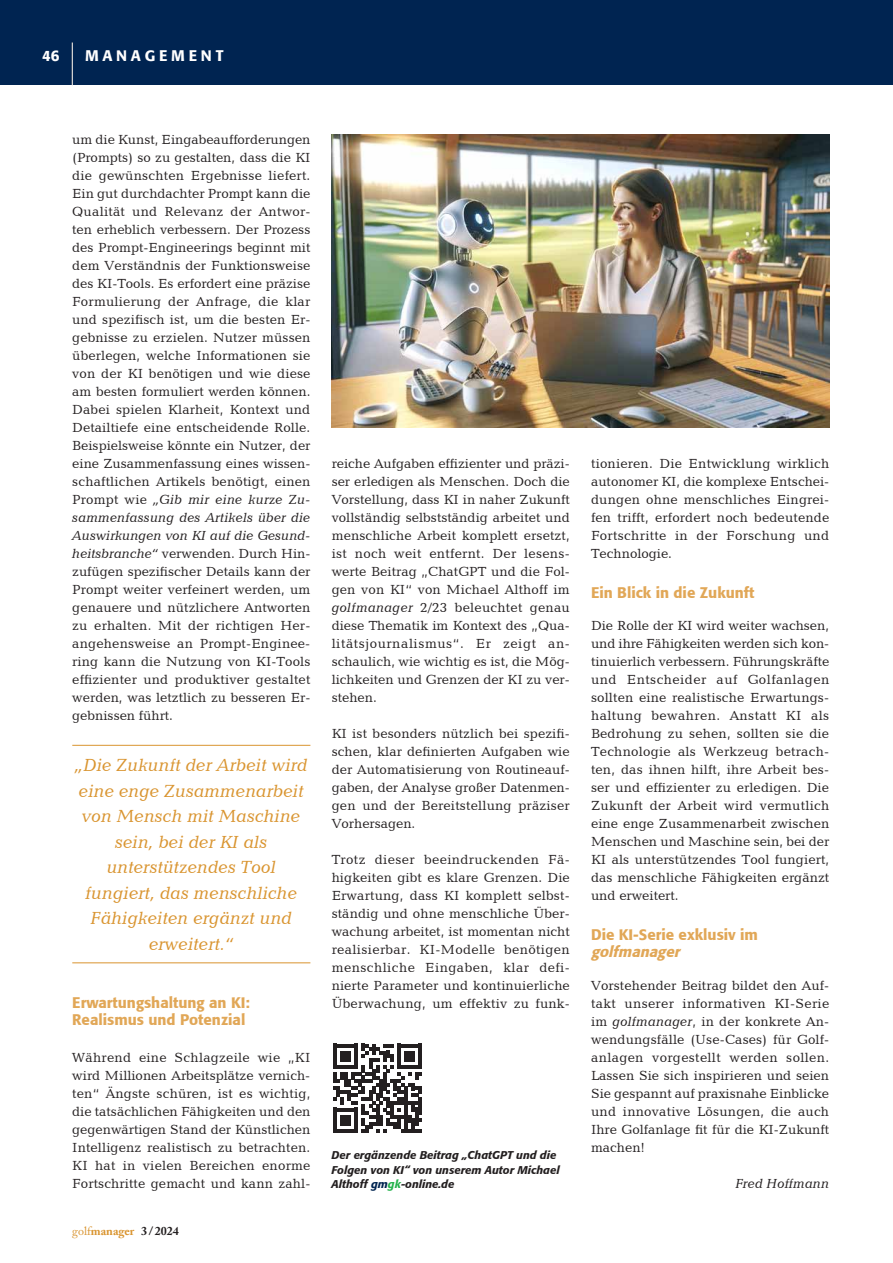
<style>
.page{position:relative;width:893px;height:1263px;background:#fff}
.page>*{position:absolute;margin:0;border:0;box-sizing:border-box;transform-origin:0 0}
.t1{font:italic 18px/25.5px "Candida BT";color:#d9942f;text-align:center}
.t2{font:500 15px/16.8px "Formata BQ";color:#e1a757}
.t3{font:500 15px "Formata BQ";letter-spacing:.25em;color:#fff}
.t4{font:italic 500 15px "Formata BQ";color:#e1a757}
.t5{font:13.5px/18px "Candida BT";letter-spacing:.005em;color:#231f20;text-align:justify}
.t6{font:italic 13.5px "Candida BT";color:#231f20}
.t7{font:700 12px "Adobe Caslon Pro";color:#d9942f}
.t8{font:italic 500 11.25px/14.4px "Formata BQ";color:#231f20}
.s1{font-style:italic}
.s2{font-weight:400}
.s3{color:#231f20}
.s4{color:#002451}
.s5{color:#23b24b}
</style>
<div class="page">
<div style="left:0;top:0;width:893px;height:85px;background:#002451"></div>
<hr style="left:72px;top:43px;width:1px;height:42px;background:#fff">
<hr style="left:72px;top:745px;width:238px;height:1px;background:#d9942f">
<hr style="left:72px;top:962px;width:238px;height:1px;background:#d9942f">
<svg style="left:333px;top:1044px;width:89px;height:89px"></svg>
<img style="left:332px;top:134px;width:497px;height:294px">
<p class="t3" style="left:42px;top:46px;width:19px">46</p>
<p class="t3" style="left:85px;top:46px;width:140px">MANAGEMENT</p>
<p class="t5" style="left:72px;top:130px;width:240px">um die Kunst, Eingabeaufforderungen (Prompts) so zu gestalten, dass die KI die gewünschten Ergebnisse liefert.<br>Ein gut durchdachter Prompt kann die Qualität und Relevanz der Antwor&shy;ten erheblich verbessern. Der Prozess des Prompt-Engineerings beginnt mit dem Verständnis der Funktionsweise des KI-Tools. Es erfordert eine präzise Formulierung der Anfrage, die klar und spezifisch ist, um die besten Er&shy;gebnisse zu erzielen. Nutzer müssen überlegen, welche Informationen sie von der KI benötigen und wie diese am besten formuliert werden können.<br>Dabei spielen Klarheit, Kontext und Detailtiefe eine entscheidende Rolle.<br>Beispielsweise könnte ein Nutzer, der eine Zusammenfassung eines wissen&shy;schaftlichen Artikels benötigt, einen Prompt wie <span class="s1">„Gib mir eine kurze Zu&shy;sammenfassung des Artikels über die Auswirkungen von KI auf die Gesund&shy;heitsbranche“</span> verwenden. Durch Hin&shy;zufügen spezifischer Details kann der Prompt weiter verfeinert werden, um genauere und nützlichere Antworten zu erhalten. Mit der richtigen Her&shy;angehensweise an Prompt-Enginee&shy;ring kann die Nutzung von KI-Tools effizienter und produktiver gestaltet werden, was letztlich zu besseren Er&shy;gebnissen führt.</p>
<h1 class="t1" style="left:75px;top:752px;width:234px">„Die Zukunft der Arbeit wird eine enge Zusammenarbeit von Mensch mit Maschine sein, bei der KI als unterstützendes Tool fungiert, das menschliche<br>Fähigkeiten ergänzt und erweitert.“</h1>
<p class="t2" style="left:72px;top:994px;width:179px">Erwartungshaltung an KI:<br>Realismus und Potenzial</p>
<p class="t5" style="left:72px;top:1048px;width:240px">Während eine Schlagzeile wie „KI wird Millionen Arbeitsplätze vernich&shy;ten“ Ängste schüren, ist es wichtig, die tatsächlichen Fähigkeiten und den gegenwärtigen Stand der Künstlichen Intelligenz realistisch zu betrachten.<br>KI hat in vielen Bereichen enorme Fortschritte gemacht und kann zahl-</p>
<p class="t7" style="left:72px;top:1224px;width:108px"><span class="s2">golf</span>manager <span class="s3">3/2024</span></p>
<p class="t5" style="left:332px;top:454px;width:240px">reiche Aufgaben effizienter und präzi&shy;ser erledigen als Menschen. Doch die Vorstellung, dass KI in naher Zukunft vollständig selbstständig arbeitet und menschliche Arbeit komplett ersetzt, ist noch weit entfernt. Der lesens&shy;werte Beitrag „ChatGPT und die Fol&shy;gen von KI“ von Michael Althoff im <span class="s1">golfmanager</span> 2/23 beleuchtet genau diese Thematik im Kontext des „Qua&shy;litätsjournalismus“. Er zeigt an&shy;schaulich, wie wichtig es ist, die Mög&shy;lichkeiten und Grenzen der KI zu ver&shy;stehen.</p>
<p class="t5" style="left:332px;top:724px;width:240px">KI ist besonders nützlich bei spezifi&shy;schen, klar definierten Aufgaben wie der Automatisierung von Routineauf&shy;gaben, der Analyse großer Datenmen&shy;gen und der Bereitstellung präziser Vorhersagen.</p>
<p class="t5" style="left:332px;top:850px;width:240px">Trotz dieser beeindruckenden Fä&shy;higkeiten gibt es klare Grenzen. Die Erwartung, dass KI komplett selbst&shy;ständig und ohne menschliche Über&shy;wachung arbeitet, ist momentan nicht realisierbar. KI-Modelle benötigen menschliche Eingaben, klar defi&shy;nierte Parameter und kontinuierliche Überwachung, um effektiv zu funk-</p>
<p class="t8" style="left:332px;top:1148px;width:230px">Der ergänzende Beitrag „ChatGPT und die<br>Folgen von KI“ von unserem Autor Michael<br>Althoff <span class="s4">gm</span><span class="s5">gk</span>-online.de</p>
<p class="t5" style="left:591px;top:454px;width:240px">tionieren. Die Entwicklung wirklich autonomer KI, die komplexe Entschei&shy;dungen ohne menschliches Eingrei&shy;fen trifft, erfordert noch bedeutende Fortschritte in der Forschung und Technologie.</p>
<p class="t2" style="left:591px;top:584px;width:165px">Ein Blick in die Zukunft</p>
<p class="t5" style="left:591px;top:616px;width:240px">Die Rolle der KI wird weiter wachsen, und ihre Fähigkeiten werden sich kon&shy;tinuierlich verbessern. Führungskräfte und Entscheider auf Golfanlagen sollten eine realistische Erwartungs&shy;haltung bewahren. Anstatt KI als Bedrohung zu sehen, sollten sie die Technologie als Werkzeug betrach&shy;ten, das ihnen hilft, ihre Arbeit bes&shy;ser und effizienter zu erledigen. Die Zukunft der Arbeit wird vermutlich eine enge Zusammenarbeit zwischen Menschen und Maschine sein, bei der KI als unterstützendes Tool fungiert, das menschliche Fähigkeiten ergänzt und erweitert.</p>
<p class="t2" style="left:591px;top:926px;width:168px">Die KI-Serie exklusiv im</p>
<p class="t4" style="left:591px;top:942px;width:94px">golfmanager</p>
<p class="t5" style="left:591px;top:976px;width:240px">Vorstehender Beitrag bildet den Auf&shy;takt unserer informativen KI-Serie im <span class="s1">golfmanager</span>, in der konkrete An&shy;wendungsfälle (Use-Cases) für Golf&shy;anlagen vorgestellt werden sollen.<br>Lassen Sie sich inspirieren und seien Sie gespannt auf praxisnahe Einblicke und innovative Lösungen, die auch Ihre Golfanlage fit für die KI-Zukunft machen!</p>
<p class="t6" style="left:736px;top:1175px;width:95px">Fred Hoffmann</p>
</div>
